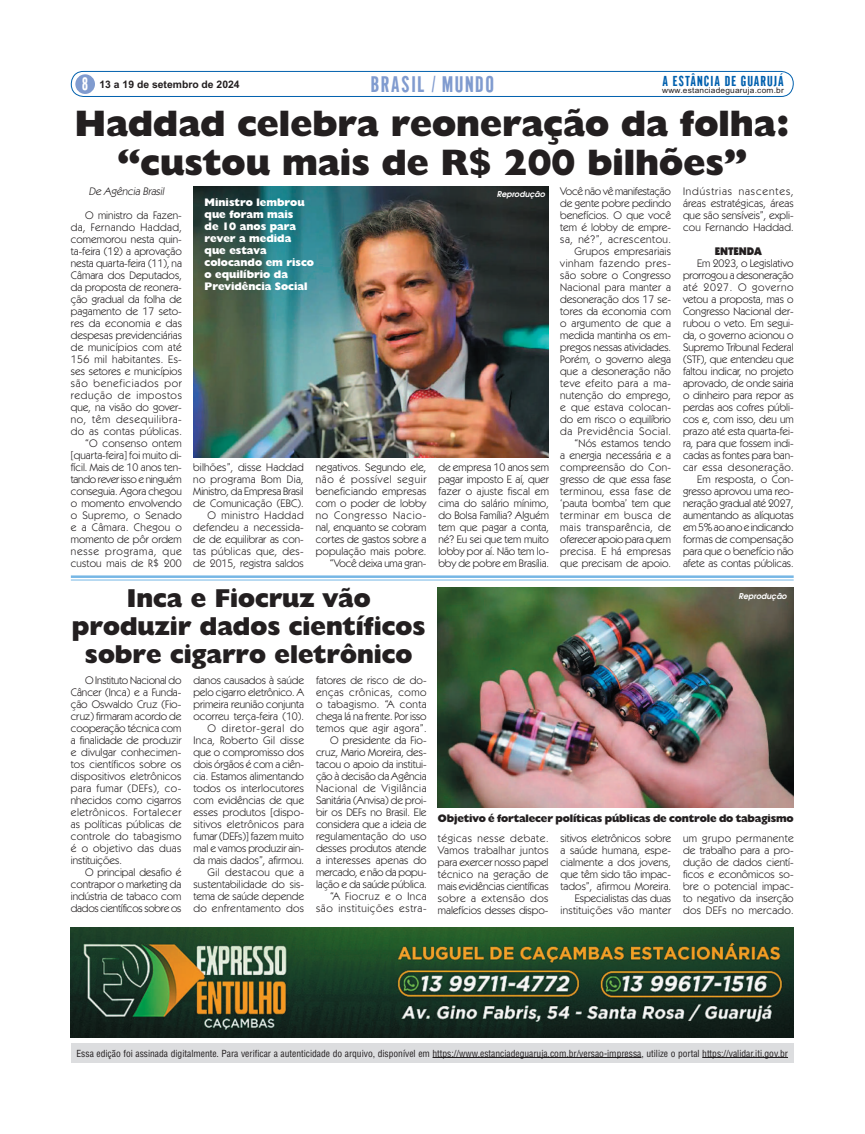
<style>
.page{position:relative;width:865px;height:1134px;background:#fff}
.page>*{position:absolute;margin:0;border:0;box-sizing:border-box;transform-origin:0 0}
.t1{font:800 37px/39px "Humanist 521 BT";color:#231f20;text-align:center}
.t2{font:800 26px/28px "Humanist 521 BT";color:#231f20;text-align:center}
.t3{font:21.9px "Gothic CG No 1";letter-spacing:.075em;color:#809bcf}
.t4{font:17.3px "Gothic CG No 1";color:#fff}
.t5{font:14px "Gothic CG No 1";letter-spacing:.075em;color:#0160ae}
.t6{font:11px/12px "Kabel IT Cby BT";color:#231f20;text-align:right}
.t7{font:11px/12px "Kabel IT Cby BT";letter-spacing:.02em;color:#231f20;text-align:right}
.t8{font:800 11px/12px "Humanist 521 BT";color:#fff}
.t9{font:800 11px "Humanist 521 BT";letter-spacing:-.015em;color:#231f20}
.t10{font:italic 11px "Kabel IT Cby BT";color:#231f20}
.t11{font:900 11px "Kabel IT Cby BT";color:#231f20}
.t12{font:700 10.4px "Arial";color:#231f20}
.t13{font:9.5px "Switzerland Condensed";color:#231f20}
.t14{font:italic 700 8px "Avalon";color:#fff}
.t15{font:7.9px "Arial";letter-spacing:.025em;color:#231f20;scale:1.06 1}
</style>
<div class="page">
<div style="left:71px;top:71px;width:723px;height:26px;border:1px solid #0160ae;border-radius:12px"></div>
<div style="left:75px;top:74px;width:20px;height:20px;background:#809bcf;border-radius:50%"></div>
<div style="left:71px;top:1043px;width:723px;height:20px;background:#dcdddf"></div>
<hr style="left:433px;top:1057px;width:208px;height:1px;background:#231f20">
<hr style="left:702px;top:1057px;width:86px;height:1px;background:#231f20">
<img style="left:71px;top:928px;width:723px;height:110px">
<img style="left:193px;top:187px;width:356px;height:270px">
<img style="left:438px;top:588px;width:356px;height:219px">
<hr style="left:71px;top:575px;width:723px;height:3px;background:#76b7e5">
<hr style="left:71px;top:580px;width:723px;height:1px;background:#76b7e5">
<h3 class="t4" style="left:82px;top:78px;width:7px">8</h3>
<p class="t12" style="left:100px;top:80px;width:142px">13 a 19 de setembro de 2024</p>
<h3 class="t3" style="left:371px;top:76px;width:125px">BRASIL / MUNDO</h3>
<p class="t5" style="left:663px;top:76px;width:123px">A ESTÂNCIA DE GUARUJÁ</p>
<p class="t15" style="left:662px;top:87px;width:116px">www.estanciadeguaruja.com.br</p>
<h1 class="t1" style="left:75px;top:108px;width:716px">Haddad celebra reoneração da folha: “custou mais de R$ 200 bilhões”</h1>
<p class="t10" style="left:89px;top:187px;width:78px">De Agência Brasil</p>
<p class="t6" style="left:71px;top:210px;width:113px">O ministro da Fazen&shy;da, Fernando Haddad, comemorou nesta quin&shy;ta-feira (12) a aprovação nesta quarta-feira (11), na<br>Câmara dos Deputados, da proposta de reonera&shy;ção gradual da folha de pagamento de 17 seto&shy;res da economia e das despesas previdenciárias de municípios com até<br>156 mil habitantes. Es&shy;ses setores e municípios são beneficiados por redução de impostos que, na visão do gover&shy;no, têm desequilibra&shy;do as contas públicas. “O consenso ontem [quarta-feira] foi muito di&shy;fícil. Mais de 10 anos ten&shy;tando rever isso e ninguém conseguia. Agora chegou o momento envolvendo o Supremo, o Senado e a Câmara. Chegou o momento de pôr ordem nesse programa, que custou mais de R$ 200</p>
<p class="t8" style="left:205px;top:198px;width:111px">Ministro lembrou que foram mais<br>de 10 anos para rever a medida que estava colocando em risco o equilíbrio da<br>Previdência Social</p>
<p class="t14" style="left:497px;top:191px;width:50px">Reprodução</p>
<p class="t7" style="left:193px;top:462px;width:112px">bilhões”, disse Haddad no programa Bom Dia,<br>Ministro, da Empresa Brasil de Comunicação (EBC).<br>O ministro Haddad defendeu a necessida&shy;de de equilibrar as con&shy;tas públicas que, des&shy;de 2015, registra saldos</p>
<p class="t6" style="left:316px;top:462px;width:112px">negativos. Segundo ele, não é possível seguir beneficiando empresas com o poder de lobby no Congresso Nacio&shy;nal, enquanto se cobram cortes de gastos sobre a população mais pobre. “Você deixa uma gran-</p>
<p class="t6" style="left:438px;top:462px;width:112px;text-align:justify">de empresa 10 anos sem pagar imposto E aí, quer fazer o ajuste fiscal em cima do salário mínimo, do Bolsa Família? Alguém tem que pagar a conta, né? Eu sei que tem muito lobby por aí. Não tem lo&shy;bby de pobre em Brasília.</p>
<h2 class="t2" style="left:72px;top:588px;width:355px">Inca e Fiocruz vão produzir dados científicos sobre cigarro eletrônico</h2>
<p class="t6" style="left:560px;top:186px;width:112px">Você não vê manifestação de gente pobre pedindo benefícios. O que você tem é lobby de empre&shy;sa, né?”, acrescentou.<br>Grupos empresariais vinham fazendo pres&shy;são sobre o Congresso<br>Nacional para manter a desoneração dos 17 se&shy;tores da economia com o argumento de que a medida mantinha os em&shy;pregos nessas atividades.<br>Porém, o governo alega que a desoneração não teve efeito para a ma&shy;nutenção do emprego, e que estava colocan&shy;do em risco o equilíbrio da Previdência Social. “Nós estamos tendo<br>a energia necessária e a compreensão do Con&shy;gresso de que essa fase terminou, essa fase de ‘pauta bomba’ tem que terminar em busca de mais transparência, de oferecer apoio para quem precisa. E há empresas que precisam de apoio.</p>
<p class="t6" style="left:683px;top:186px;width:112px;text-align:justify">Indústrias nascentes, áreas estratégicas, áreas que são sensíveis”, expli&shy;cou Fernando Haddad.</p>
<p class="t11" style="left:715px;top:247px;width:49px">ENTENDA</p>
<p class="t6" style="left:683px;top:258px;width:112px">Em 2023, o Legislativo prorrogou a desoneração até 2027. O governo vetou a proposta, mas o<br>Congresso Nacional der&shy;rubou o veto. Em segui&shy;da, o governo acionou o<br>Supremo Tribunal Federal (STF), que entendeu que faltou indicar, no projeto aprovado, de onde sairia o dinheiro para repor as perdas aos cofres públi&shy;cos e, com isso, deu um prazo até esta quarta-fei&shy;ra, para que fossem indi&shy;cadas as fontes para ban&shy;car essa desoneração.<br>Em resposta, o Con&shy;gresso aprovou uma reo&shy;neração gradual até 2027, aumentando as alíquotas em 5% ao ano e indicando formas de compensação para que o benefício não afete as contas públicas.</p>
<p class="t14" style="left:738px;top:593px;width:50px">Reprodução</p>
<p class="t6" style="left:71px;top:676px;width:112px;text-align:justify;text-indent:14px">O Instituto Nacional do Câncer (Inca) e a Funda&shy;ção Oswaldo Cruz (Fio&shy;cruz) firmaram acordo de cooperação técnica com a finalidade de produzir e divulgar conhecimen&shy;tos científicos sobre os dispositivos eletrônicos para fumar (DEFs), co&shy;nhecidos como cigarros eletrônicos. Fortalecer as políticas públicas de controle do tabagismo é o objetivo das duas instituições.</p>
<p class="t6" style="left:71px;top:868px;width:112px;text-align:justify;text-indent:14px">O principal desafio é contrapor o marketing da indústria de tabaco com dados científicos sobre os</p>
<p class="t6" style="left:193px;top:676px;width:112px">danos causados à saúde pelo cigarro eletrônico. A primeira reunião conjunta ocorreu terça-feira (10).<br>O diretor-geral do<br>Inca, Roberto Gil disse que o compromisso dos dois órgãos é com a ciên&shy;cia. Estamos alimentando todos os interlocutores com evidências de que esses produtos [dispo&shy;sitivos eletrônicos para fumar (DEFs)] fazem muito mal e vamos produzir ain&shy;da mais dados”, afirmou.<br>Gil destacou que a sustentabilidade do sis&shy;tema de saúde depende do enfrentamento dos</p>
<p class="t6" style="left:316px;top:676px;width:112px">fatores de risco de do&shy;enças crônicas, como o tabagismo. “A conta chega lá na frente. Por isso temos que agir agora”.<br>O presidente da Fio&shy;cruz, Mario Moreira, des&shy;tacou o apoio da institui&shy;ção à decisão da Agência<br>Nacional de Vigilância<br>Sanitária (Anvisa) de proi&shy;bir os DEFs no Brasil. Ele considera que a ideia de regulamentação do uso desses produtos atende a interesses apenas do mercado, e não da popu&shy;lação e da saúde pública. “A Fiocruz e o Inca são instituições estra-</p>
<p class="t9" style="left:438px;top:814px;width:357px">Objetivo é fortalecer políticas públicas de controle do tabagismo</p>
<p class="t6" style="left:438px;top:833px;width:112px;text-align:justify">tégicas nesse debate.<br>Vamos trabalhar juntos para exercer nosso papel técnico na geração de mais evidências científicas sobre a extensão dos malefícios desses dispo-</p>
<p class="t6" style="left:561px;top:833px;width:112px">sitivos eletrônicos sobre a saúde humana, espe&shy;cialmente a dos jovens, que têm sido tão impac&shy;tados”, afirmou Moreira.<br>Especialistas das duas instituições vão manter</p>
<p class="t6" style="left:683px;top:833px;width:112px;text-align:justify">um grupo permanente de trabalho para a pro&shy;dução de dados cientí&shy;ficos e econômicos so&shy;bre o potencial impac&shy;to negativo da inserção dos DEFs no mercado.</p>
<p class="t13" style="left:77px;top:1049px;width:713px">Essa edição foi assinada digitalmente. Para verificar a autenticidade do arquivo, disponível em https://www.estanciadeguaruja.com.br/versao-impressa, utilize o portal https://validar.iti.gov.br</p>
</div>
